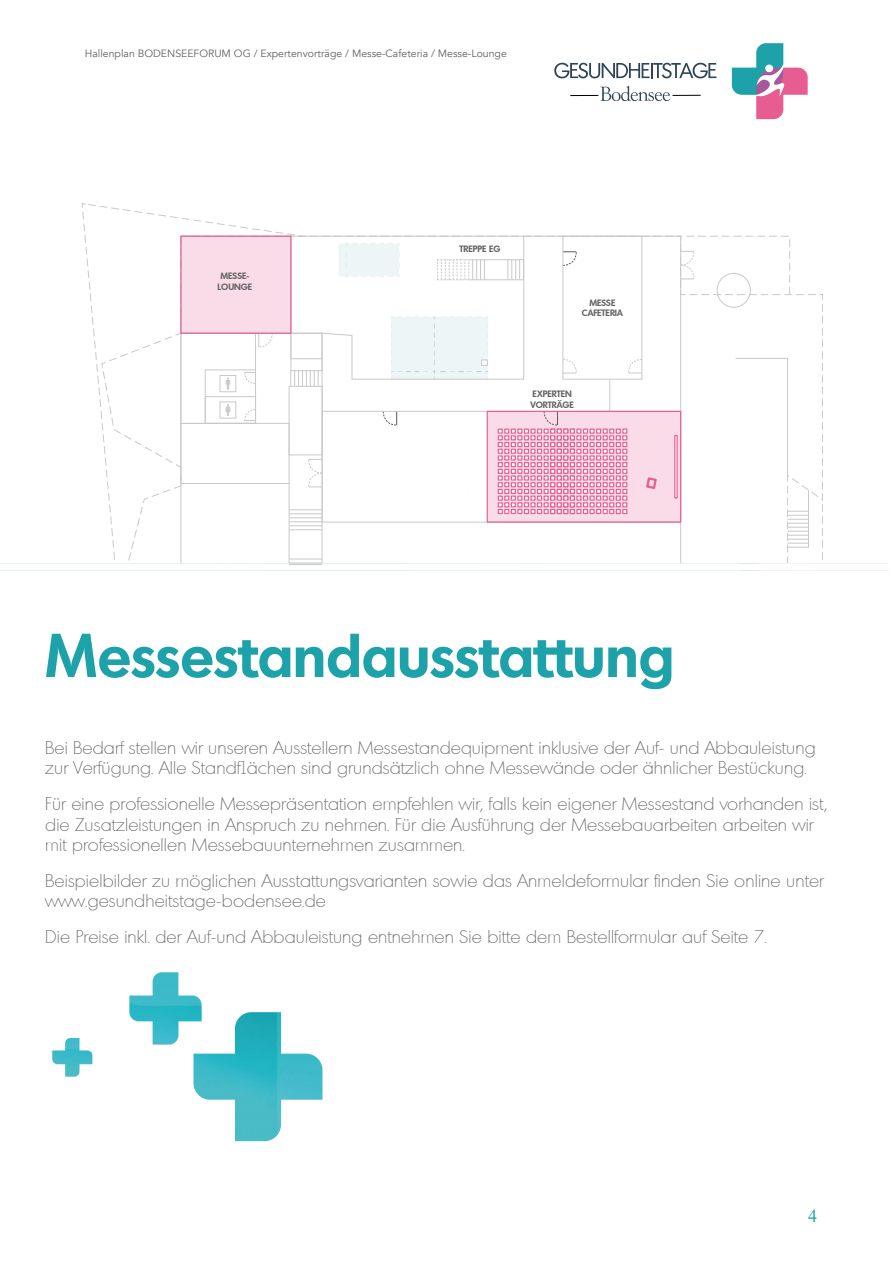
<style>
.page{position:relative;width:893px;height:1263px;background:#fff}
.page>*{position:absolute;margin:0;border:0;box-sizing:border-box;transform-origin:0 0}
.t1{font:700 60px "Ivan Becker";color:#1da2a9}
.t2{font:200 18px/20.5px "Ivan Becker";letter-spacing:.01em;color:#636161}
.t3{font:18px "Times New Roman";color:#21a3aa}
.t4{font:10.5px "Avenir";color:#636161}
.t5{font:700 9px/10.5px "Ivan Becker";color:#636161;text-align:center}
</style>
<div class="page">
<svg style="left:658px;top:236px;width:23px;height:328px"></svg>
<svg style="left:680px;top:236px;width:110px;height:59px"></svg>
<svg style="left:735px;top:358px;width:53px;height:122px"></svg>
<hr style="left:808px;top:490px;width:1px;height:58px;background:#c9c9c9">
<svg style="left:787px;top:500px;width:36px;height:64px"></svg>
<div style="left:717px;top:273px;width:34px;height:34px;border:1px solid #c9c9c9;border-radius:50%"></div>
<div style="left:674px;top:435px;width:4px;height:63px;border:1px solid #e95d92"></div>
<img style="left:52px;top:972px;width:270px;height:169px">
<svg style="left:554px;top:63px;width:162px;height:15px"></svg>
<svg style="left:570px;top:86px;width:131px;height:15px"></svg>
<svg style="left:732px;top:43px;width:76px;height:76px"></svg>
<div style="left:765px;top:65px;width:8px;height:7px;background:#fefefe;border-radius:50%"></div>
<svg style="left:82px;top:203px;width:576px;height:361px"></svg>
<p class="t4" style="left:85px;top:47px;width:423px">Hallenplan BODENSEEFORUM OG / Expertenvorträge / Messe-Cafeteria / Messe-Lounge</p>
<p class="t5" style="left:218px;top:272px;width:36px">MESSE-<br>LOUNGE</p>
<p class="t5" style="left:459px;top:245px;width:43px">TREPPE EG</p>
<p class="t5" style="left:582px;top:298px;width:42px">MESSE<br>CAFETERIA</p>
<p class="t5" style="left:530px;top:389px;width:45px;text-align:left">EXPERTEN<br>VORTRÄGE</p>
<h1 class="t1" style="left:45px;top:634px;width:630px">Messestandausstattung</h1>
<p class="t2" style="left:45px;top:739px;width:772px">Bei Bedarf stellen wir unseren Ausstellern Messestandequipment inklusive der Auf- und Abbauleistung zur Verfügung. Alle Standffl ächen sind grundsätzlich ohne Messewände oder ähnlicher Bestückung.</p>
<p class="t2" style="left:45px;top:795px;width:783px">Für eine professionelle Messepräsentation empfehlen wir, falls kein eigener Messestand vorhanden ist, die Zusatzleistungen in Anspruch zu nehmen. Für die Ausführung der Messebauarbeiten arbeiten wir mit professionellen Messebauunternehmen zusammen.</p>
<p class="t2" style="left:45px;top:872px;width:780px">Beispielbilder zu möglichen Ausstattungsvarianten sowie das Anmeldeformular finden Sie online unter www.gesundheitstage-bodensee.de</p>
<p class="t2" style="left:45px;top:928px;width:723px">Die Preise inkl. der Auf-und Abbauleistung entnehmen Sie bitte dem Bestellformular auf Seite 7.</p>
<p class="t3" style="left:808px;top:1209px;width:10px">4</p>
</div>
